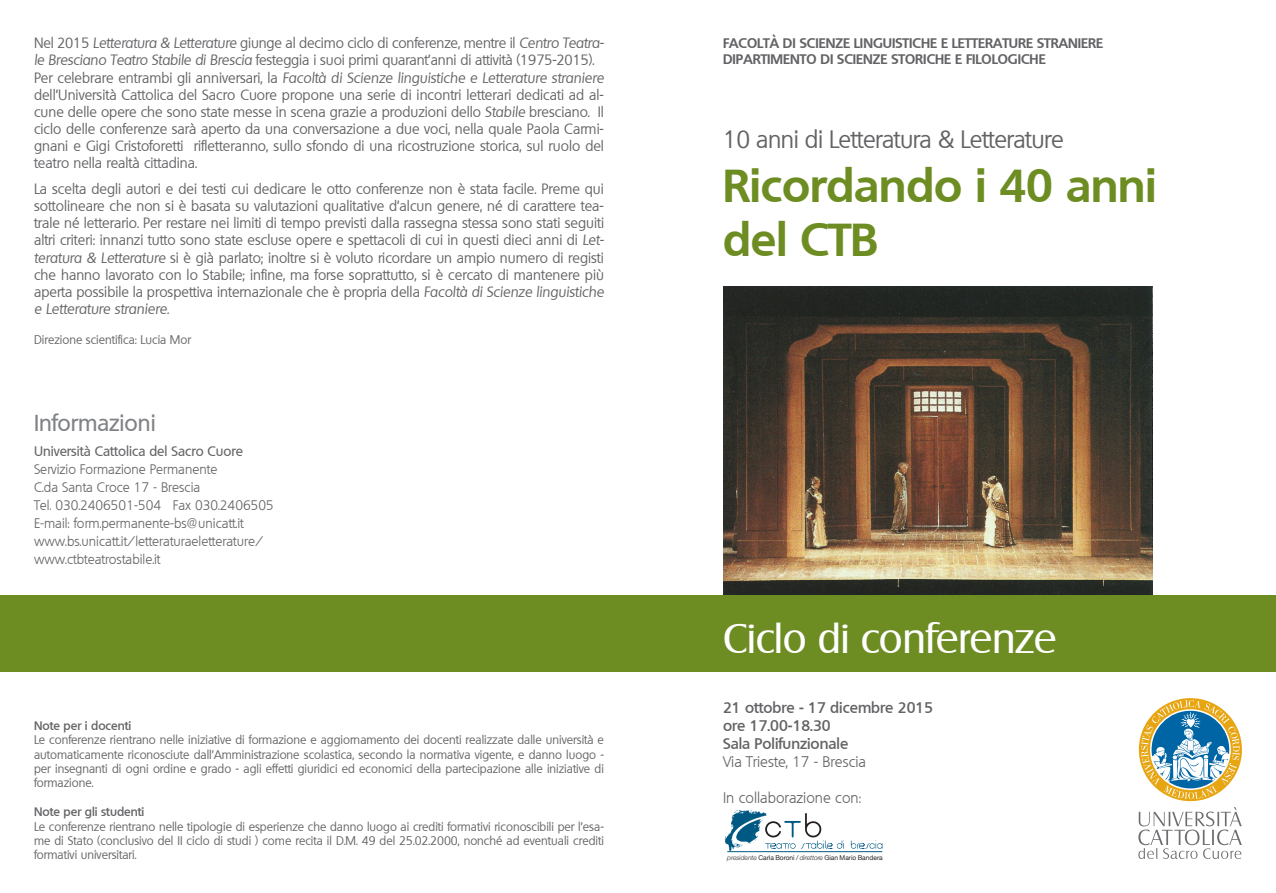
<style>
.page{position:relative;width:1276px;height:893px;background:#fff}
.page>*{position:absolute;margin:0;border:0;box-sizing:border-box;transform-origin:0 0}
.t1{font:700 45px "Quebec";color:#6d8d23}
.t2{font:40.5px "Salzburg";letter-spacing:-.01em;color:#fff}
.t3{font:24px "Quebec";letter-spacing:-.02em;color:#636366}
.t4{font:500 22.5px "Quebec";color:#808285}
.t5{font:600 15px "Quebec";color:#636366}
.t6{font:300 15px "Quebec";color:#636366}
.t7{font:14.25px/17.1px "Quebec";color:#636366;text-align:justify}
.t8{font:300 13.5px "Quebec";color:#636366}
.t9{font:700 13.5px "Quebec";color:#636366}
.t10{font:500 13.5px "Quebec";color:#636366}
.t11{font:12px/14.4px "Quebec";color:#636366;text-align:justify}
.t12{font:600 12px "Quebec";color:#636366}
.t13{font:6.6px "Helvetica Neue";color:#231f20}
.s1{font-style:italic}
.s2{font-weight:300;font-style:italic}
</style>
<div class="page">
<img style="left:723px;top:286px;width:429px;height:309px">
<div style="left:0;top:595px;width:1276px;height:77px;background:#6d8d23"></div>
<svg style="left:1139px;top:698px;width:103px;height:103px"></svg>
<svg style="left:1138px;top:807px;width:103px;height:52px"></svg>
<img style="left:724px;top:810px;width:41px;height:41px">
<svg style="left:765px;top:813px;width:117px;height:36px"></svg>
<hr style="left:727px;top:851px;width:155px;height:1px;background:#005983">
<p class="t7" style="left:34px;top:35px;width:571px">Nel 2015 <span class="s1">Letteratura &amp; Letterature</span> giunge al decimo ciclo di conferenze, mentre il <span class="s1">Centro Teatra&shy;le Bresciano Teatro Stabile di Brescia</span> festeggia i suoi primi quarant’anni di attività (1975-2015).</p>
<p class="t7" style="left:34px;top:69px;width:571px">Per celebrare entrambi gli anniversari, la <span class="s1">Facoltà di Scienze linguistiche e Letterature straniere </span>dell’Università Cattolica del Sacro Cuore propone una serie di incontri letterari dedicati ad al&shy;cune delle opere che sono state messe in scena grazie a produzioni dello <span class="s1">Stabile</span> bresciano. Il ciclo delle conferenze sarà aperto da una conversazione a due voci, nella quale Paola Carmi&shy;gnani e Gigi Cristoforetti rifletteranno, sullo sfondo di una ricostruzione storica, sul ruolo del teatro nella realtà cittadina.</p>
<p class="t7" style="left:34px;top:180px;width:571px">La scelta degli autori e dei testi cui dedicare le otto conferenze non è stata facile. Preme qui sottolineare che non si è basata su valutazioni qualitative d’alcun genere, né di carattere tea&shy;trale né letterario. Per restare nei limiti di tempo previsti dalla rassegna stessa sono stati seguiti altri criteri: innanzi tutto sono state escluse opere e spettacoli di cui in questi dieci anni di <span class="s1">Let&shy;teratura &amp; Letterature</span> si è già parlato; inoltre si è voluto ricordare un ampio numero di registi che hanno lavorato con lo Stabile; infine, ma forse soprattutto, si è cercato di mantenere più aperta possibile la prospettiva internazionale che è propria della <span class="s1">Facoltà di Scienze linguistiche e Letterature straniere.</span></p>
<p class="t11" style="left:34px;top:332px;width:158px">Direzione scientifica: Lucia Mor</p>
<p class="t4" style="left:34px;top:408px;width:123px">Informazioni</p>
<p class="t10" style="left:34px;top:443px;width:211px">Università Cattolica del Sacro Cuore</p>
<p class="t8" style="left:34px;top:461px;width:185px">Servizio Formazione Permanente</p>
<p class="t8" style="left:34px;top:479px;width:168px">C.da Santa Croce 17 - Brescia</p>
<p class="t8" style="left:34px;top:497px;width:241px">Tel. 030.2406501-504 Fax 030.2406505</p>
<p class="t8" style="left:34px;top:515px;width:211px">E-mail: form.permanente-bs@unicatt.it</p>
<p class="t8" style="left:34px;top:533px;width:231px">www.bs.unicatt.it/letteraturaeletterature/</p>
<p class="t8" style="left:34px;top:551px;width:128px">www.ctbteatrostabile.it</p>
<p class="t12" style="left:34px;top:718px;width:99px">Note per i docenti</p>
<p class="t11" style="left:34px;top:733px;width:571px">Le conferenze rientrano nelle iniziative di formazione e aggiornamento dei docenti realizzate dalle università e automaticamente riconosciute dall’Amministrazione scolastica, secondo la normativa vigente, e danno luogo - per insegnanti di ogni ordine e grado - agli effetti giuridici ed economici della partecipazione alle iniziative di formazione.</p>
<p class="t12" style="left:34px;top:804px;width:112px">Note per gli studenti</p>
<p class="t11" style="left:34px;top:819px;width:571px">Le conferenze rientrano nelle tipologie di esperienze che danno luogo ai crediti formativi riconoscibili per l’esa&shy;me di Stato (conclusivo del II ciclo di studi ) come recita il D.M. 49 del 25.02.2000, nonché ad eventuali crediti formativi universitari.</p>
<p class="t9" style="left:723px;top:34px;width:381px">FACOLTÀ DI SCIENZE LINGUISTICHE E LETTERATURE STRANIERE</p>
<p class="t9" style="left:723px;top:50px;width:324px">DIPARTIMENTO DI SCIENZE STORICHE E FILOLOGICHE</p>
<p class="t3" style="left:723px;top:124px;width:342px">10 anni di Letteratura &amp; Letterature</p>
<p class="t1" style="left:723px;top:156px;width:435px">Ricordando i 40 anni</p>
<p class="t1" style="left:723px;top:210px;width:156px">del CTB</p>
<p class="t2" style="left:723px;top:614px;width:335px">Ciclo di conferenze</p>
<p class="t5" style="left:723px;top:698px;width:212px">21 ottobre - 17 dicembre 2015</p>
<p class="t5" style="left:723px;top:716px;width:109px">ore 17.00-18.30</p>
<p class="t5" style="left:723px;top:734px;width:127px">Sala Polifunzionale</p>
<p class="t6" style="left:723px;top:752px;width:145px">Via Trieste, 17 - Brescia</p>
<p class="t6" style="left:723px;top:788px;width:140px">In collaborazione con:</p>
<p class="t13" style="left:727px;top:853px;width:157px"><span class="s2">presidente</span> Carla Boroni / <span class="s2">direttore</span> Gian Mario Bandera</p>
</div>
